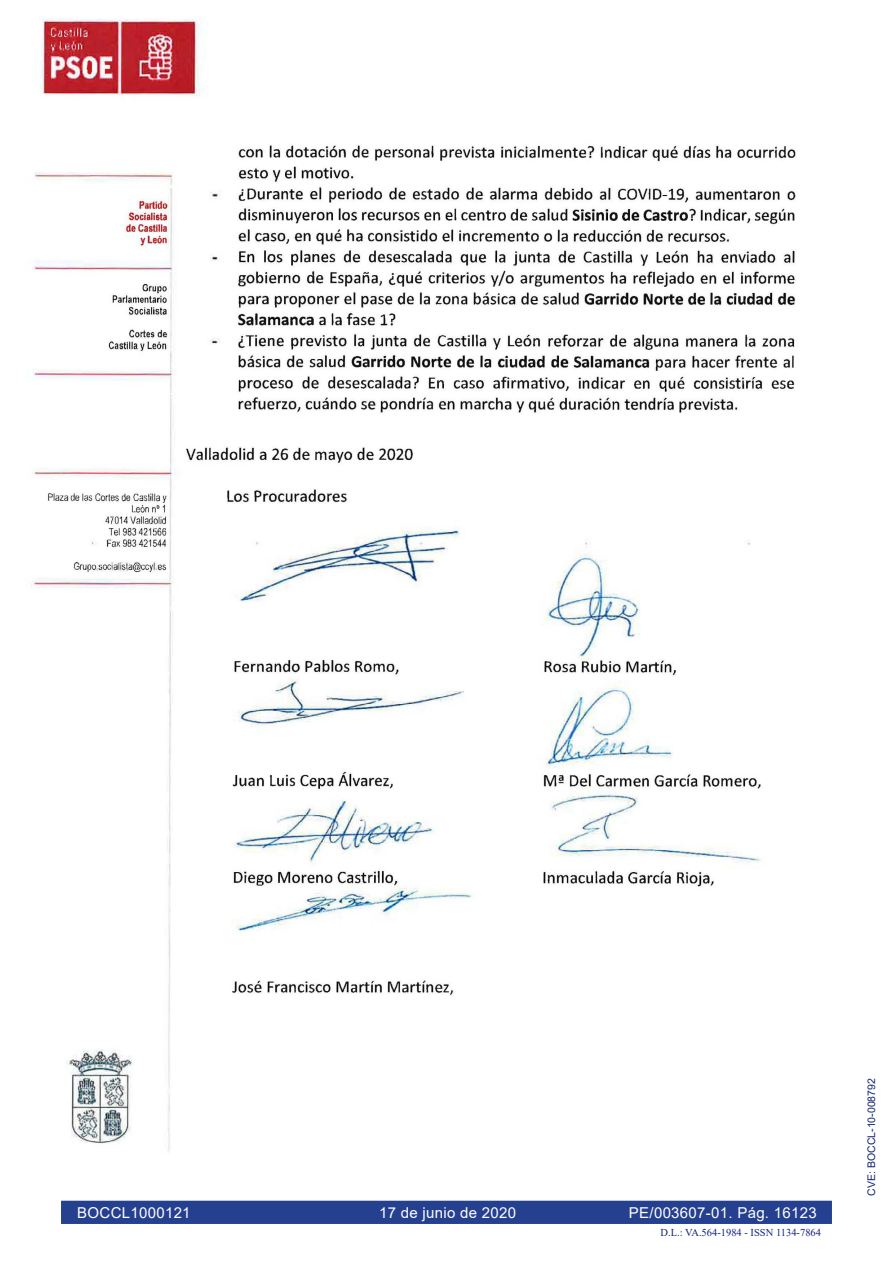
<style>
.page{position:relative;width:893px;height:1263px;background:#fff}
.page>*{position:absolute;margin:0;border:0;box-sizing:border-box;transform-origin:0 0}
.t1{font:15px "Arial";letter-spacing:.02em;color:#fff}
.t2{font:10.5px "Times New Roman";color:#132477}
.t3{font:10.5px "Arial";color:#132477}
</style>
<div class="page">
<div style="left:60px;top:1200px;width:773px;height:25px;background:#25408f"></div>
<div style="left:60px;top:1199px;width:773px;height:26px;border:2px solid #fff"></div>
<img style="left:29px;top:19px;width:804px;height:1181px">
<p class="t1" style="left:77px;top:1202px;width:115px">BOCCL1000121</p>
<p class="t1" style="left:379px;top:1202px;width:139px">17 de junio de 2020</p>
<p class="t1" style="left:629px;top:1202px;width:189px">PE/003607-01. Pág. 16123</p>
<p class="t2" style="left:661px;top:1225px;width:162px">D.L.: VA.564-1984 - ISSN 1134-7864</p>
<p class="t3" style="left:864px;top:1195px;width:119px;rotate:-90deg">CVE: BOCCL-10-008792</p>
</div>
